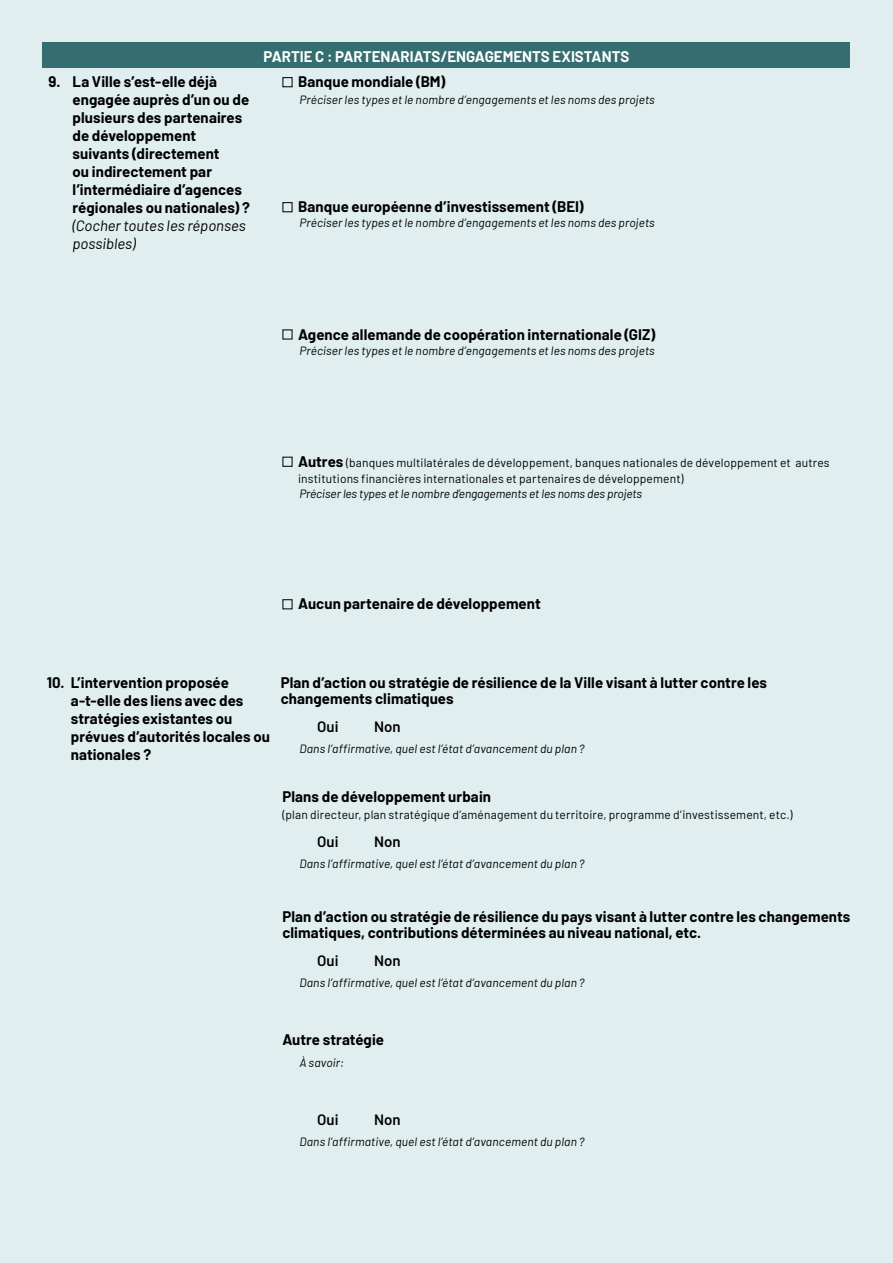
<style>
.page{position:relative;width:893px;height:1263px;background:#e0eeef}
.page>*{position:absolute;margin:0;border:0;box-sizing:border-box;transform-origin:0 0}
.t1{font:700 15px/18px "Barlow";letter-spacing:.005em;color:#000}
.t2{font:700 15px "Barlow";color:#fff}
.t3{font:italic 15px/18px "Barlow";color:#000}
.t4{font:600 15px "Barlow";letter-spacing:.005em;color:#000}
.t5{font:italic 12px "Barlow";letter-spacing:.01em;color:#000}
.t6{font:12px/16.5px "Barlow";letter-spacing:.01em;color:#000}
.t7{font:italic 12px "Barlow";letter-spacing:-.01em;color:#000}
.s1{font-weight:700;font-size:15px}
</style>
<div class="page">
<div style="left:43px;top:43px;width:807px;height:25px;background:#346e71"></div>
<div style="left:282px;top:77px;width:11px;height:10px;border:1px solid #000"></div>
<div style="left:282px;top:202px;width:11px;height:10px;border:1px solid #000"></div>
<div style="left:282px;top:457px;width:11px;height:10px;border:1px solid #000"></div>
<div style="left:282px;top:599px;width:11px;height:10px;border:1px solid #000"></div>
<p class="t1" style="left:73px;top:72px;width:179px;text-indent:-24px">9. La Ville s’est-elle déjà engagée auprès d’un ou de plusieurs des partenaires de développement suivants (directement<br>ou indirectement par l’intermédiaire d’agences régionales ou nationales) ?</p>
<p class="t3" style="left:73px;top:216px;width:175px">(Cocher toutes les réponses possibles)</p>
<p class="t2" style="left:263px;top:45px;width:368px">PARTIE C : PARTENARIATS/ENGAGEMENTS EXISTANTS</p>
<p class="t1" style="left:298px;top:72px;width:149px">Banque mondiale (BM)</p>
<p class="t5" style="left:299px;top:91px;width:357px">Préciser les types et le nombre d’engagements et les noms des projets</p>
<p class="t1" style="left:298px;top:197px;width:287px">Banque européenne d’investissement (BEI)</p>
<p class="t5" style="left:299px;top:214px;width:357px">Préciser les types et le nombre d’engagements et les noms des projets</p>
<p class="t1" style="left:298px;top:324px;width:359px">Agence allemande de coopération internationale (GIZ)</p>
<p class="t5" style="left:299px;top:342px;width:357px">Préciser les types et le nombre d’engagements et les noms des projets</p>
<p class="t6" style="left:298px;top:453px;width:533px"><span class="s1">Autres</span> (banques multilatérales de développement, banques nationales de développement et autres institutions financières internationales et partenaires de développement)</p>
<p class="t7" style="left:299px;top:485px;width:344px">Préciser les types et le nombre d’engagements et les noms des projets</p>
<p class="t1" style="left:298px;top:594px;width:244px">Aucun partenaire de développement</p>
<p class="t1" style="left:71px;top:672px;width:201px;text-indent:-24px">10. L’intervention proposée a-t-elle des liens avec des stratégies existantes ou prévues d’autorités locales ou nationales ?</p>
<p class="t1" style="left:281px;top:673px;width:488px;line-height:16.5px">Plan d’action ou stratégie de résilience de la Ville visant à lutter contre les changements climatiques</p>
<p class="t4" style="left:317px;top:715px;width:23px">Oui</p>
<p class="t4" style="left:374px;top:715px;width:28px">Non</p>
<p class="t5" style="left:299px;top:740px;width:287px">Dans l’affirmative, quel est l’état d’avancement du plan ?</p>
<p class="t1" style="left:282px;top:787px;width:210px">Plans de développement urbain</p>
<p class="t6" style="left:282px;top:805px;width:512px">(plan directeur, plan stratégique d’aménagement du territoire, programme d’investissement, etc.)</p>
<p class="t4" style="left:317px;top:830px;width:23px">Oui</p>
<p class="t4" style="left:374px;top:830px;width:28px">Non</p>
<p class="t5" style="left:299px;top:854px;width:287px">Dans l’affirmative, quel est l’état d’avancement du plan ?</p>
<p class="t1" style="left:282px;top:907px;width:569px;line-height:16.5px">Plan d’action ou stratégie de résilience du pays visant à lutter contre les changements climatiques, contributions déterminées au niveau national, etc.</p>
<p class="t4" style="left:317px;top:949px;width:23px">Oui</p>
<p class="t4" style="left:374px;top:949px;width:28px">Non</p>
<p class="t5" style="left:299px;top:974px;width:287px">Dans l’affirmative, quel est l’état d’avancement du plan ?</p>
<p class="t1" style="left:282px;top:1029px;width:103px">Autre stratégie</p>
<p class="t5" style="left:299px;top:1054px;width:46px">À savoir:</p>
<p class="t4" style="left:317px;top:1109px;width:23px">Oui</p>
<p class="t4" style="left:374px;top:1109px;width:28px">Non</p>
<p class="t5" style="left:299px;top:1133px;width:287px">Dans l’affirmative, quel est l’état d’avancement du plan ?</p>
</div>
